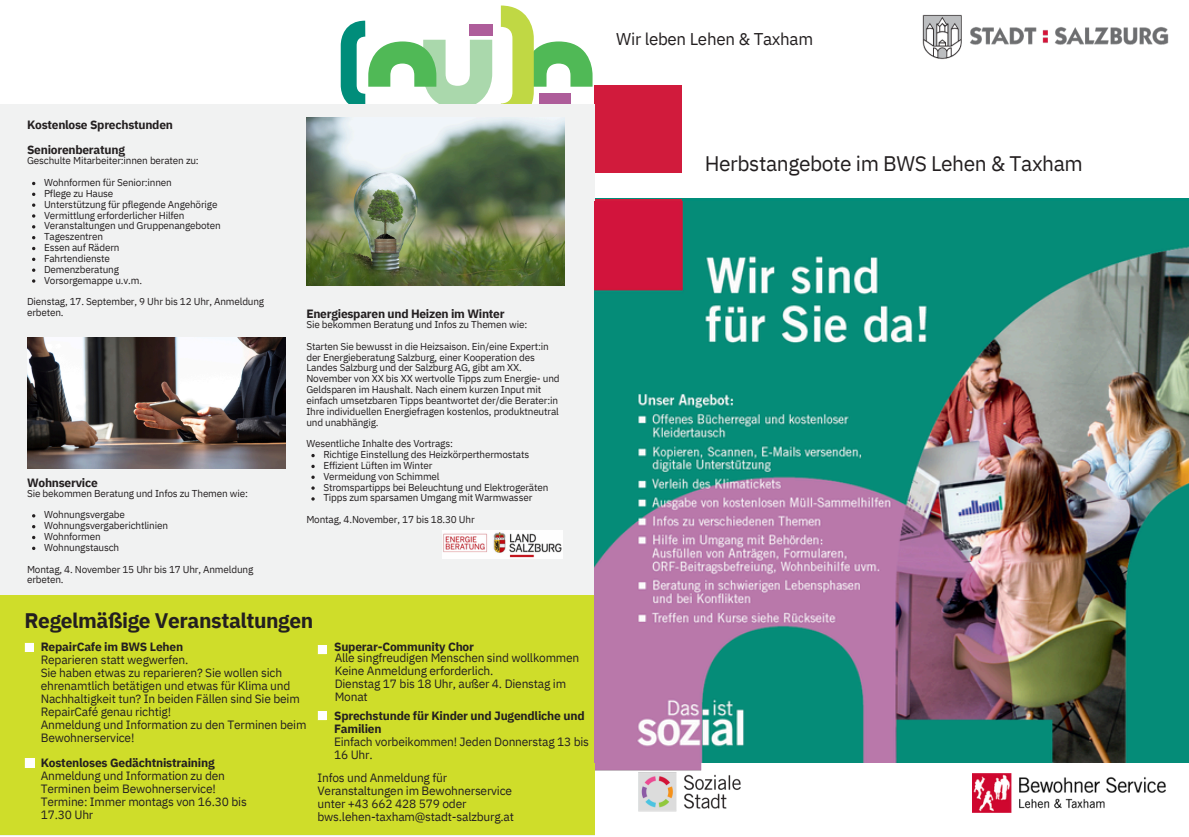
<style>
.page{position:relative;width:1189px;height:837px;background:#fff}
.page>*{position:absolute;margin:0;border:0;box-sizing:border-box;transform-origin:0 0}
.t1{font:21px "IBM Plex Sans";letter-spacing:-.02em;color:#231f20}
.t2{font:700 21px "IBM Plex Sans";letter-spacing:-.02em;color:#231f20}
.t3{font:17px "IBM Plex Sans";letter-spacing:-.015em;color:#231f20}
.t4{font:12px/13px "IBM Plex Sans";letter-spacing:-.015em;color:#231f20}
.t5{font:700 12px/13px "IBM Plex Sans";letter-spacing:-.02em;color:#231f20}
.t6{font:10px/10.8px "IBM Plex Sans";letter-spacing:-.015em;color:#231f20}
.s1{font-weight:700}
.s2{font-weight:400}
</style>
<div class="page">
<div style="left:594px;top:85px;width:88px;height:88px;background:#d11b3c"></div>
<div style="left:594px;top:198px;width:88px;height:88px;background:#d11b3c"></div>
<img style="left:594px;top:762px;width:455px;height:53px">
<img style="left:922px;top:14px;width:247px;height:46px">
<svg style="left:827px;top:762px;width:193px;height:53px"></svg>
<svg style="left:244px;top:835px;width:339px;height:1px"></svg>
<img style="left:972px;top:773px;width:193px;height:39px">
<svg style="left:341px;top:21px;width:151px;height:83px"></svg>
<svg style="left:501px;top:6px;width:91px;height:98px"></svg>
<div style="left:0;top:104px;width:594px;height:731px;background:#f1f2f2"></div>
<div style="left:0;top:595px;width:594px;height:240px;background:#cfdd2a"></div>
<svg style="left:25px;top:643px;width:9px;height:9px"></svg>
<svg style="left:317px;top:645px;width:9px;height:9px"></svg>
<svg style="left:25px;top:758px;width:9px;height:9px"></svg>
<svg style="left:317px;top:711px;width:9px;height:9px"></svg>
<img style="left:594px;top:201px;width:595px;height:561px">
<img style="left:27px;top:338px;width:258px;height:130px">
<svg style="left:32px;top:203px;width:3px;height:4px"></svg>
<svg style="left:32px;top:214px;width:3px;height:4px"></svg>
<svg style="left:32px;top:268px;width:3px;height:4px"></svg>
<svg style="left:32px;top:279px;width:3px;height:4px"></svg>
<img style="left:306px;top:118px;width:258px;height:168px">
<svg style="left:311px;top:454px;width:4px;height:3px"></svg>
<svg style="left:311px;top:464px;width:4px;height:4px"></svg>
<svg style="left:311px;top:475px;width:4px;height:4px"></svg>
<svg style="left:311px;top:497px;width:4px;height:3px"></svg>
<img style="left:443px;top:530px;width:120px;height:29px">
<p class="t3" style="left:616px;top:27px;width:199px">Wir leben Lehen &amp; Taxham</p>
<p class="t5" style="left:27px;top:118px;width:147px">Kostenlose Sprechstunden</p>
<p class="t5" style="left:27px;top:143px;width:99px">Seniorenberatung</p>
<p class="t6" style="left:27px;top:155px;width:173px">Geschulte Mitarbeiter:innen beraten zu:</p>
<p class="t6" style="left:44px;top:177px;width:129px">Wohnformen für Senior:innen</p>
<p class="t6" style="left:44px;top:188px;width:71px">Pflege zu Hause</p>
<p class="t6" style="left:44px;top:198px;width:175px">Unterstützung für pflegende Angehörige</p>
<p class="t6" style="left:44px;top:209px;width:142px">Vermittlung erforderlicher Hilfen</p>
<p class="t6" style="left:44px;top:220px;width:178px">Veranstaltungen und Gruppenangeboten</p>
<p class="t6" style="left:44px;top:231px;width:60px">Tageszentren</p>
<p class="t6" style="left:44px;top:242px;width:77px">Essen auf Rädern</p>
<p class="t6" style="left:44px;top:253px;width:68px">Fahrtendienste</p>
<p class="t6" style="left:44px;top:263px;width:76px">Demenzberatung</p>
<p class="t6" style="left:44px;top:274px;width:100px">Vorsorgemappe u.v.m.</p>
<p class="t6" style="left:27px;top:296px;width:239px">Dienstag, 17. September, 9 Uhr bis 12 Uhr, Anmeldung erbeten.</p>
<p class="t5" style="left:27px;top:475px;width:72px">Wohnservice</p>
<p class="t6" style="left:27px;top:487px;width:222px">Sie bekommen Beratung und Infos zu Themen wie:</p>
<p class="t6" style="left:44px;top:509px;width:82px">Wohnungsvergabe</p>
<p class="t6" style="left:44px;top:520px;width:126px">Wohnungsvergaberichtlinien</p>
<p class="t6" style="left:44px;top:531px;width:58px">Wohnformen</p>
<p class="t6" style="left:44px;top:541px;width:77px">Wohnungstausch</p>
<h2 class="t6" style="left:27px;top:563px;width:228px">Montag, 4. November 15 Uhr bis 17 Uhr, Anmeldung erbeten.</h2>
<h5 class="t5" style="left:306px;top:307px;width:200px">Energiesparen und Heizen im Winter</h5>
<h6 class="t6" style="left:306px;top:319px;width:222px">Sie bekommen Beratung und Infos zu Themen wie:</h6>
<h6 class="t6" style="left:306px;top:340px;width:255px">Starten Sie bewusst in die Heizsaison. Ein/eine Expert:in der Energieberatung Salzburg, einer Kooperation des Landes Salzburg und der Salzburg AG, gibt am XX.<br>November von XX bis XX wertvolle Tipps zum Energie- und Geldsparen im Haushalt. Nach einem kurzen Input mit einfach umsetzbaren Tipps beantwortet der/die Berater:in Ihre individuellen Energiefragen kostenlos, produktneutral und unabhängig.</h6>
<p class="t6" style="left:306px;top:438px;width:148px">Wesentliche Inhalte des Vortrags:</p>
<p class="t6" style="left:323px;top:449px;width:207px">Richtige Einstellung des Heizkörperthermostats</p>
<h6 class="t6" style="left:323px;top:460px;width:111px">Effizient Lüften im Winter</h6>
<p class="t6" style="left:323px;top:470px;width:118px">Vermeidung von Schimmel</p>
<p class="t6" style="left:323px;top:481px;width:227px">Stromspartipps bei Beleuchtung und Elektrogeräten</p>
<p class="t6" style="left:323px;top:492px;width:210px">Tipps zum sparsamen Umgang mit Warmwasser</p>
<h4 class="t6" style="left:306px;top:514px;width:170px">Montag, 4.November, 17 bis 18.30 Uhr</h4>
<h6 class="t2" style="left:25px;top:606px;width:290px">Regelmäßige Veranstaltungen</h6>
<p class="t4" style="left:41px;top:640px;width:267px"><span class="s1">RepairCafe im BWS Lehen<br></span>Reparieren statt wegwerfen.<br>Sie haben etwas zu reparieren? Sie wollen sich ehrenamtlich betätigen und etwas für Klima und Nachhaltigkeit tun? In beiden Fällen sind Sie beim RepairCafé genau richtig!<br>Anmeldung und Information zu den Terminen beim Bewohnerservice!</p>
<p class="t4" style="left:335px;top:651px;width:246px">Alle singfreudigen Menschen sind wollkommen<br>Keine Anmeldung erforderlich.<br>Dienstag 17 bis 18 Uhr, außer 4. Dienstag im<br>Monat</p>
<p class="t5" style="left:334px;top:640px;width:141px">Superar-Community Chor</p>
<p class="t5" style="left:334px;top:708px;width:257px">Sprechstunde für Kinder und Jugendliche und<br>Familien<br><span class="s2">Einfach vorbeikommen! Jeden Donnerstag 13 bis<br>16 Uhr.</span></p>
<p class="t4" style="left:41px;top:755px;width:208px"><span class="s1">Kostenloses Gedächtnistraining<br></span>Anmeldung und Information zu den<br>Terminen beim Bewohnerservice!<br>Termine: Immer montags von 16.30 bis<br>17.30 Uhr</p>
<p class="t4" style="left:317px;top:770px;width:198px">Infos und Anmeldung für<br>Veranstaltungen im Bewohnerservice unter +43 662 428 579 oder bws.lehen-taxham@stadt-salzburg.at</p>
<p class="t1" style="left:705px;top:150px;width:380px">Herbstangebote im BWS Lehen &amp; Taxham</p>
</div>
